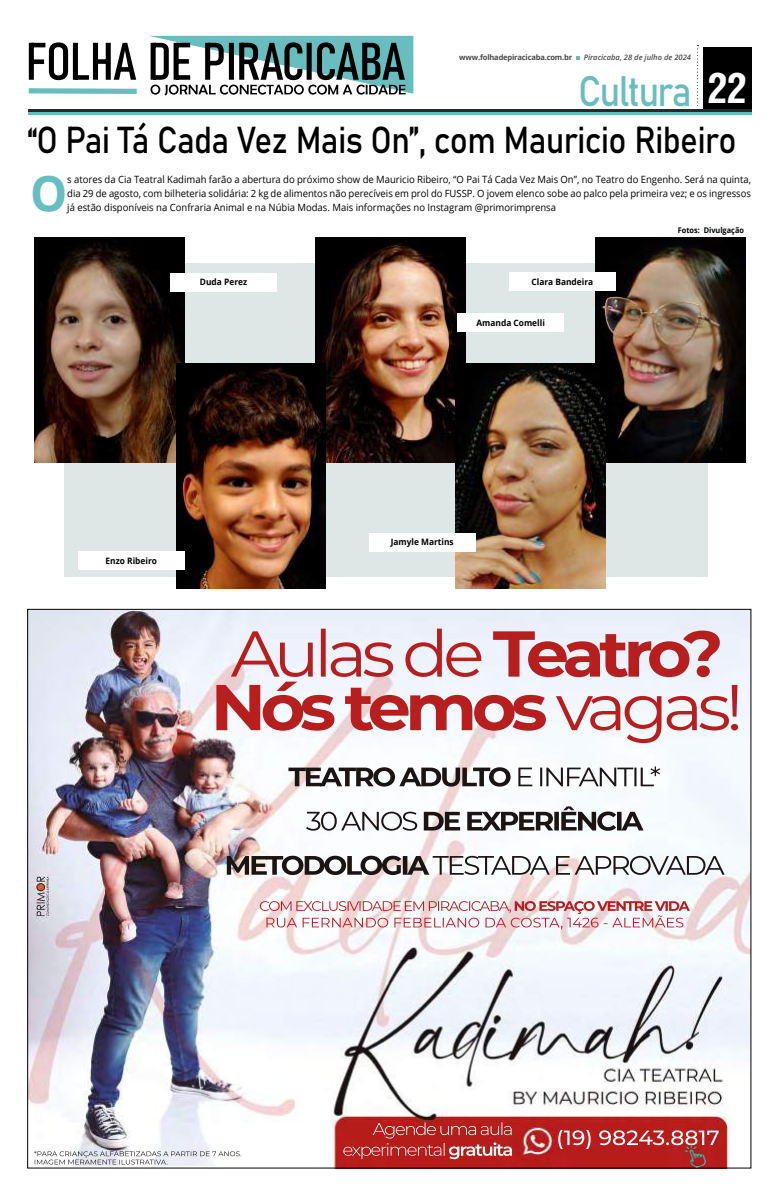
<style>
.page{position:relative;width:780px;height:1191px;background:#fff}
.page>*{position:absolute;margin:0;border:0;box-sizing:border-box;transform-origin:0 0}
.t1{font:700 49.2px "Open Sans";color:#67bec0;scale:.95 1}
.t2{font:42.1px "Bahnschrift";letter-spacing:-.045em;color:#67bec0;scale:.89 1}
.t3{font:37px "Bahnschrift";letter-spacing:-.02em;color:#000;scale:.9 1}
.t4{font:10px/14px "Open Sans";color:#000;text-align:justify;scale:.95 1}
.t5{font:700 8.8px "Open Sans";color:#000;scale:.95 1}
.t6{font:700 7.8px "Open Sans";color:#000;scale:.94 1}
.t7{font:700 7.6px "Open Sans";letter-spacing:-.025em;color:#4a4948}
.t8{font:italic 600 7.6px "Open Sans";color:#4a4948}
.s1{font-family:"Arena Condensed";font-weight:700;font-size:40.6px;color:#fff}
</style>
<div class="page">
<div style="left:64px;top:264px;width:643px;height:313px;background:#dfe7e6"></div>
<div style="left:703px;top:47px;width:48px;height:64px;background:#000"></div>
<hr style="left:28px;top:113px;width:723px;height:2px;background:#67bec0">
<hr style="left:28px;top:109px;width:723px;height:3px;background:#2c2824">
<svg style="left:697px;top:45px;width:1px;height:61px"></svg>
<svg style="left:576px;top:56px;width:3px;height:4px"></svg>
<svg style="left:28px;top:36px;width:385px;height:59px"></svg>
<img style="left:29px;top:611px;width:720px;height:555px">
<img style="left:683px;top:1143px;width:24px;height:25px">
<img style="left:315px;top:237px;width:150px;height:225px">
<img style="left:595px;top:237px;width:150px;height:225px">
<img style="left:35px;top:237px;width:150px;height:225px">
<img style="left:177px;top:363px;width:148px;height:225px">
<img style="left:455px;top:363px;width:150px;height:225px">
<div style="left:170px;top:273px;width:107px;height:18px;background:#fff"></div>
<div style="left:457px;top:314px;width:107px;height:18px;background:#fff"></div>
<div style="left:369px;top:533px;width:106px;height:18px;background:#fff"></div>
<div style="left:509px;top:272px;width:107px;height:19px;background:#fff"></div>
<div style="left:78px;top:551px;width:107px;height:19px;background:#fff"></div>
<p class="t7" style="left:459px;top:52px;width:114px">www.folhadepiracicaba.com.br</p>
<p class="t8" style="left:583px;top:52px;width:109px">Piracicaba, 28 de julho de 2024</p>
<h2 class="t2" style="left:578px;top:59px;width:192px">Cultura <span class="s1">22</span></h2>
<h3 class="t3" style="left:27px;top:112px;width:789px">“O Pai Tá Cada Vez Mais On”, com Mauricio Ribeiro</h3>
<h1 class="t1" style="left:30px;top:158px;width:41px">O</h1>
<p class="t4" style="left:67px;top:172px;width:721px">s atores da Cia Teatral Kadimah farão a abertura do próximo show de Mauricio Ribeiro, “O Pai Tá Cada Vez Mais On”, no Teatro do Engenho. Será na quinta, dia 29 de agosto, com bilheteria solidária: 2 kg de alimentos não perecíveis em prol do FUSSP. O jovem elenco sobe ao palco pela primeira vez; e os ingressos já estão disponíveis na Confraria Animal e na Núbia Modas. Mais informações no Instagram @primorimprensa</p>
<p class="t5" style="left:200px;top:276px;width:51px">Duda Perez</p>
<p class="t5" style="left:105px;top:554px;width:56px">Enzo Ribeiro</p>
<p class="t5" style="left:531px;top:275px;width:66px">Clara Bandeira</p>
<p class="t5" style="left:476px;top:316px;width:73px">Amanda Comelli</p>
<p class="t5" style="left:390px;top:536px;width:68px">Jamyle Martins</p>
<p class="t6" style="left:677px;top:224px;width:72px">Fotos: Divulgação</p>
</div>
